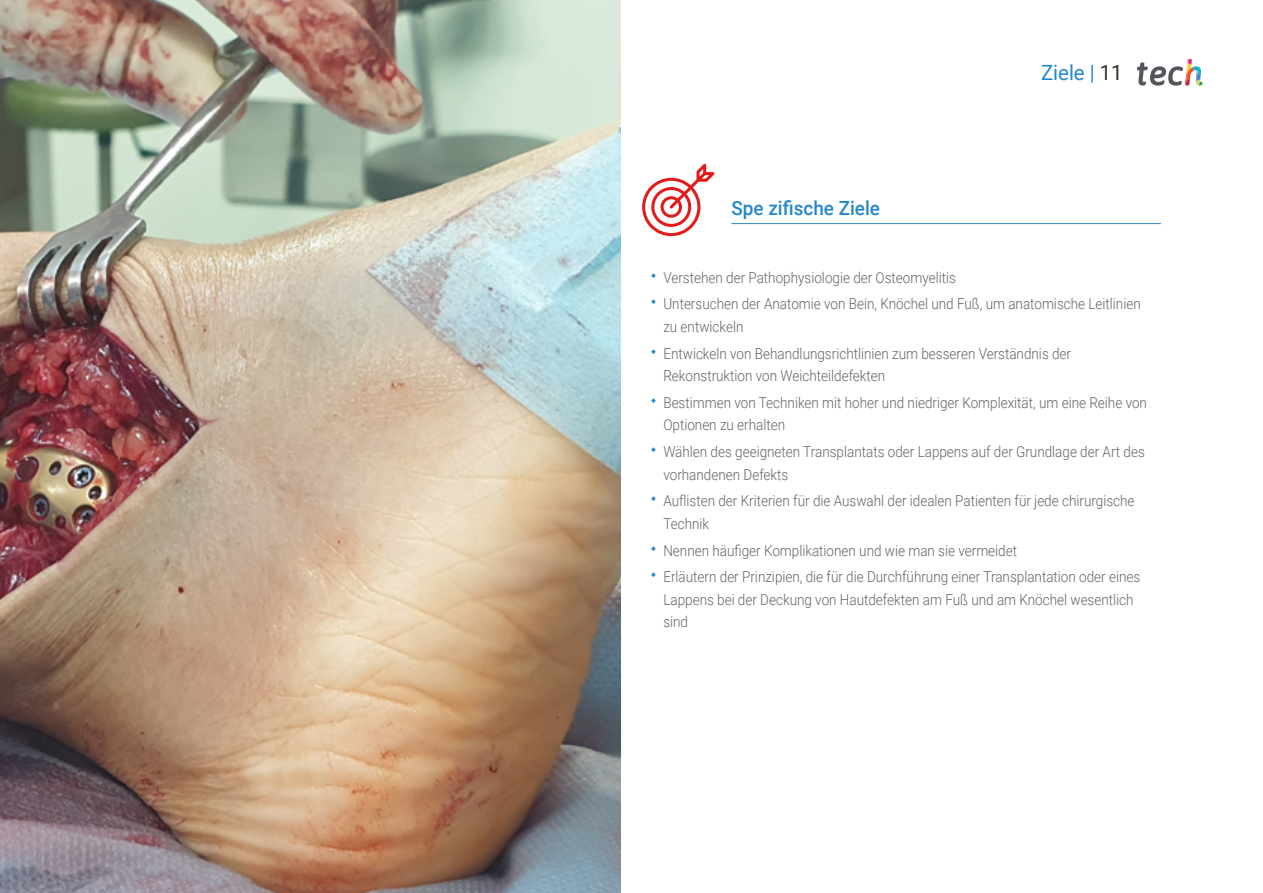
<style>
.page{position:relative;width:1263px;height:893px;background:#fff}
.page>*{position:absolute;margin:0;border:0;box-sizing:border-box;transform-origin:0 0}
.t1{font:21px "Roboto";color:#2488c9}
.t2{font:500 19.5px "Roboto";color:#2488c9}
.t3{font:300 15px/26.7px "Roboto";color:#61646a;scale:.9 1}
.s1{color:#312e20}
</style>
<div class="page">
<hr style="left:731px;top:223px;width:430px;height:1px;background:#2488c9">
<svg style="left:642px;top:164px;width:72px;height:72px"></svg>
<img style="left:0;top:0;width:621px;height:893px">
<svg style="left:1137px;top:59px;width:65px;height:27px"></svg>
<h2 class="t2" style="left:731px;top:194px;width:150px">Spe zifische Ziele</h2>
<h1 class="t1" style="left:1041px;top:57px;width:83px">Ziele | <span class="s1">11</span></h1>
<p class="t3" style="left:663px;top:263px;width:532px">Verstehen der Pathophysiologie der Osteomyelitis<br>Untersuchen der Anatomie von Bein, Knöchel und Fuß, um anatomische Leitlinien</p>
<p class="t3" style="left:663px;top:313px;width:454px">zu entwickeln<br>Entwickeln von Behandlungsrichtlinien zum besseren Verständnis der</p>
<p class="t3" style="left:663px;top:362px;width:539px">Rekonstruktion von Weichteildefekten<br>Bestimmen von Techniken mit hoher und niedriger Komplexität, um eine Reihe von</p>
<p class="t3" style="left:663px;top:411px;width:536px">Optionen zu erhalten<br>Wählen des geeigneten Transplantats oder Lappens auf der Grundlage der Art des</p>
<p class="t3" style="left:663px;top:460px;width:525px">vorhandenen Defekts<br>Auflisten der Kriterien für die Auswahl der idealen Patienten für jede chirurgische</p>
<p class="t3" style="left:663px;top:510px;width:531px">Technik<br>Nennen häufiger Komplikationen und wie man sie vermeidet<br>Erläutern der Prinzipien, die für die Durchführung einer Transplantation oder eines</p>
<p class="t3" style="left:663px;top:588px;width:524px;line-height:22.5px">Lappens bei der Deckung von Hautdefekten am Fuß und am Knöchel wesentlich sind</p>
</div>
